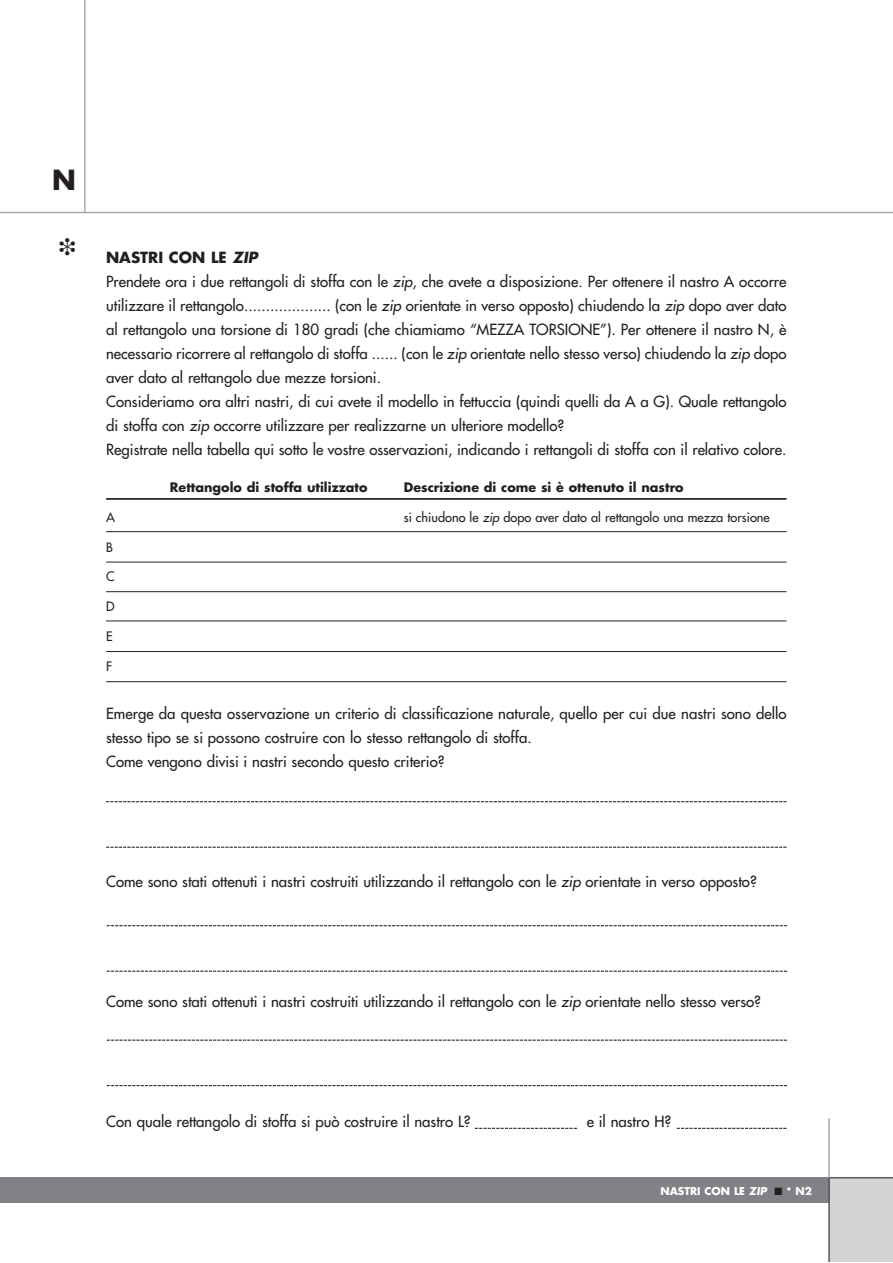
<style>
.page{position:relative;width:893px;height:1263px;background:#fff}
.page>*{position:absolute;margin:0;border:0;box-sizing:border-box;transform-origin:0 0}
.t1{font:700 27px "Futura";color:#231f20}
.t2{font:15px/24px "Futura";color:#231f20}
.t3{font:700 12.75px "Futura";color:#231f20}
.t4{font:12.75px "Futura";color:#231f20}
.t5{font:700 10.5px "Futura";color:#fff}
.s1{font-weight:700}
.s2{font-weight:700;font-style:italic}
.s3{font-style:italic}
.s4{color:#231f20}
</style>
<div class="page">
<div style="left:829px;top:1178px;width:63px;height:84px;background:#d1d3d4"></div>
<div style="left:0;top:1178px;width:829px;height:25px;background:#808285"></div>
<hr style="left:828px;top:1178px;width:2px;height:84px;background:#58595b">
<hr style="left:829px;top:1177px;width:63px;height:1px;background:#58595b">
<hr style="left:828px;top:1118px;width:2px;height:60px;background:#a7a9ac">
<hr style="left:0;top:212px;width:892px;height:1px;background:#a7a9ac">
<hr style="left:84px;top:0;width:2px;height:212px;background:#a7a9ac">
<hr style="left:106px;top:498px;width:680px;height:2px;background:#231f20">
<hr style="left:106px;top:531px;width:680px;height:1px;background:#231f20">
<hr style="left:106px;top:562px;width:680px;height:1px;background:#231f20">
<hr style="left:106px;top:591px;width:680px;height:1px;background:#231f20">
<hr style="left:106px;top:621px;width:680px;height:1px;background:#231f20">
<hr style="left:106px;top:651px;width:680px;height:1px;background:#231f20">
<hr style="left:106px;top:681px;width:680px;height:1px;background:#231f20">
<svg style="left:106px;top:801px;width:680px;height:1px"></svg>
<svg style="left:106px;top:847px;width:680px;height:1px"></svg>
<svg style="left:107px;top:925px;width:680px;height:1px"></svg>
<svg style="left:107px;top:971px;width:680px;height:1px"></svg>
<svg style="left:107px;top:1040px;width:680px;height:1px"></svg>
<svg style="left:107px;top:1085px;width:680px;height:1px"></svg>
<svg style="left:677px;top:1128px;width:109px;height:1px"></svg>
<svg style="left:475px;top:1128px;width:102px;height:1px"></svg>
<h1 class="t1" style="left:52px;top:167px;width:25px">N</h1>
<p class="t2" style="left:106px;top:247px;width:682px"><span class="s1">NASTRI CON LE</span> <span class="s2">ZIP<br></span>Prendete ora i due rettangoli di stoffa con le <span class="s3">zip</span>, che avete a disposizione. Per ottenere il nastro A occorre utilizzare il rettangolo.................... (con le <span class="s3">zip</span> orientate in verso opposto) chiudendo la <span class="s3">zip</span> dopo aver dato al rettangolo una torsione di 180 gradi (che chiamiamo “MEZZA TORSIONE”). Per ottenere il nastro N, è necessario ricorrere al rettangolo di stoffa ...... (con le <span class="s3">zip</span>orientate nello stesso verso) chiudendo la <span class="s3">zip</span>dopo aver dato al rettangolo due mezze torsioni.<br>Consideriamo ora altri nastri, di cui avete il modello in fettuccia (quindi quelli da A a G). Quale rettangolo di stoffa con <span class="s3">zip</span> occorre utilizzare per realizzarne un ulteriore modello?<br>Registrate nella tabella qui sotto le vostre osservazioni, indicando i rettangoli di stoffa con il relativo colore.</p>
<p class="t3" style="left:170px;top:481px;width:199px">Rettangolo di stoffa utilizzato</p>
<p class="t3" style="left:404px;top:481px;width:281px">Descrizione di come si è ottenuto il nastro</p>
<p class="t4" style="left:106px;top:511px;width:10px">A</p>
<p class="t4" style="left:404px;top:511px;width:367px">si chiudono le <span class="s3">zip</span> dopo aver dato al rettangolo una mezza torsione</p>
<p class="t4" style="left:106px;top:541px;width:8px">B</p>
<p class="t4" style="left:106px;top:570px;width:10px">C</p>
<p class="t4" style="left:106px;top:600px;width:10px">D</p>
<p class="t4" style="left:106px;top:630px;width:8px">E</p>
<p class="t4" style="left:106px;top:660px;width:8px">F</p>
<p class="t2" style="left:106px;top:703px;width:682px">Emerge da questa osservazione un criterio di classificazione naturale, quello per cui due nastri sono dello stesso tipo se si possono costruire con lo stesso rettangolo di stoffa.<br>Come vengono divisi i nastri secondo questo criterio?</p>
<p class="t2" style="left:106px;top:871px;width:652px">Come sono stati ottenuti i nastri costruiti utilizzando il rettangolo con le <span class="s3">zip</span> orientate in verso opposto?</p>
<p class="t2" style="left:106px;top:991px;width:656px">Come sono stati ottenuti i nastri costruiti utilizzando il rettangolo con le <span class="s3">zip</span> orientate nello stesso verso?</p>
<p class="t2" style="left:106px;top:1111px;width:366px">Con quale rettangolo di stoffa si può costruire il nastro L?</p>
<p class="t2" style="left:587px;top:1111px;width:86px">e il nastro H?</p>
<p class="t5" style="left:660px;top:1186px;width:153px">NASTRI CON LE <span class="s3">ZIP</span> <span class="s4">■</span> * N2</p>
</div>
